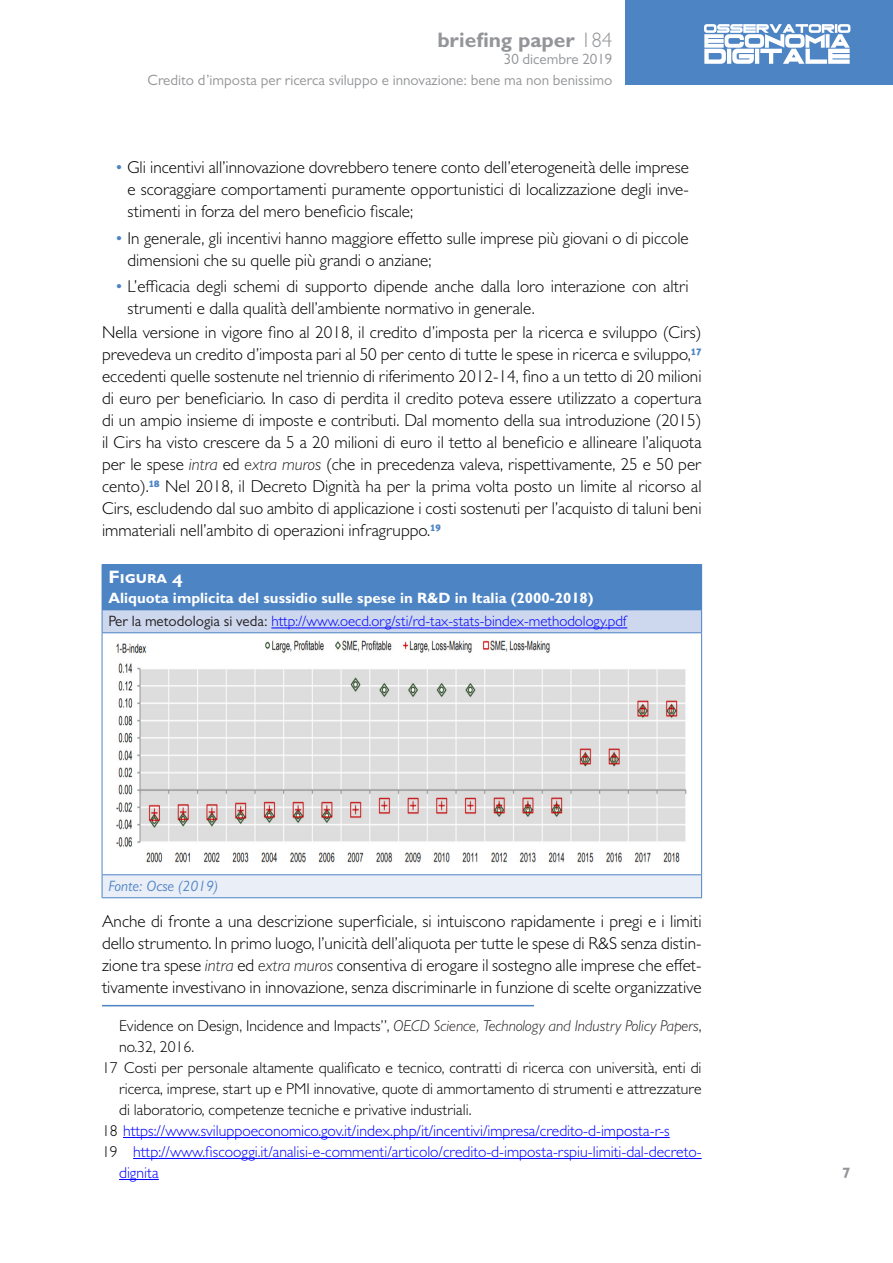
<style>
.page{position:relative;width:893px;height:1263px;background:#fff}
.page>*{position:absolute;margin:0;border:0;box-sizing:border-box;transform-origin:0 0}
.t1{font:700 21px "Gill Sans MT Pro";color:#939598}
.Dida_Number{font:700 18px "Gill Sans MT Pro";color:#fff;scale:1.05 1}
.Body{font:300 17.25px/22px "Gill Sans MT Pro";color:#000;text-align:justify}
.Footnote{font:300 15.75px/21px "Gill Sans MT Pro";color:#000}
.Footnote-2{font:300 15.75px/21px "Gill Sans MT Pro";color:#00f}
.Dida-Body{font:300 15px "Gill Sans MT Pro";color:#00f}
.t2{font:15px/20.5px "Gill Sans MT Pro";color:#939598;text-align:right}
.Dida-Header{font:700 15px "Gill Sans MT Pro";color:#fff}
.Dida-Source{font:italic 15px "Gill Sans MT Pro";color:#4d84c4}
.t3{font:700 15px "Gill Sans MT Pro";color:#939598}
.s1{font-weight:300}
.s2{color:#4d84c4}
.s3{font-style:italic;color:#231f20}
.s4{font-weight:400;color:#231f20}
.s5{color:#000}
</style>
<div class="page">
<div style="left:625px;top:0;width:268px;height:85px;background:#4d84c4"></div>
<svg style="left:704px;top:24px;width:146px;height:40px"></svg>
<div style="left:102px;top:565px;width:600px;height:45px;background:#4d84c4"></div>
<div style="left:102px;top:610px;width:600px;height:23px;background:#cdd7ed"></div>
<div style="left:102px;top:875px;width:600px;height:23px;background:#eaeef7"></div>
<hr style="left:102px;top:632px;width:600px;height:1px;background:#4d84c4">
<hr style="left:102px;top:874px;width:600px;height:1px;background:#4d84c4">
<hr style="left:102px;top:564px;width:600px;height:1px;background:#4d84c4">
<svg style="left:102px;top:610px;width:1px;height:22px"></svg>
<svg style="left:701px;top:610px;width:1px;height:22px"></svg>
<hr style="left:102px;top:633px;width:1px;height:241px;background:#4d84c4">
<hr style="left:701px;top:633px;width:1px;height:241px;background:#4d84c4">
<svg style="left:102px;top:875px;width:1px;height:22px"></svg>
<svg style="left:701px;top:875px;width:1px;height:22px"></svg>
<hr style="left:102px;top:897px;width:600px;height:1px;background:#4d84c4">
<hr style="left:271px;top:627px;width:356px;height:1px;background:#00f">
<img style="left:116px;top:640px;width:571px;height:223px">
<hr style="left:102px;top:1005px;width:432px;height:1px;background:#4d84c4">
<hr style="left:123px;top:1137px;width:547px;height:1px;background:#00f">
<hr style="left:133px;top:1158px;width:569px;height:1px;background:#00f">
<hr style="left:119px;top:1179px;width:40px;height:1px;background:#00f">
<p class="t1" style="left:437px;top:27px;width:176px">briefing paper <span class="s1">184</span></p>
<p class="t2" style="left:148px;top:49px;width:466px">30 dicembre 2019<br>Credito d’imposta per ricerca sviluppo e innovazione: bene ma non benissimo</p>
<p class="Body" style="left:128px;top:156px;width:563px;text-indent:-13px"><span class="s2">•</span> Gli incentivi all’innovazione dovrebbero tenere conto dell’eterogeneità delle imprese e scoraggiare comportamenti puramente opportunistici di localizzazione degli inve&shy;stimenti in forza del mero beneficio fiscale;</p>
<p class="Body" style="left:128px;top:226px;width:563px;text-indent:-13px"><span class="s2">•</span> In generale, gli incentivi hanno maggiore effetto sulle imprese più giovani o di piccole dimensioni che su quelle più grandi o anziane;</p>
<p class="Body" style="left:128px;top:275px;width:563px;text-indent:-13px"><span class="s2">•</span> L’efficacia degli schemi di supporto dipende anche dalla loro interazione con altri strumenti e dalla qualità dell’ambiente normativo in generale.</p>
<p class="Body" style="left:102px;top:321px;width:601px">Nella versione in vigore fino al 2018, il credito d’imposta per la ricerca e sviluppo (Cirs) prevedeva un credito d’imposta pari al 50 per cento di tutte le spese in ricerca e sviluppo,<sup>17 </sup>eccedenti quelle sostenute nel triennio di riferimento 2012-14, fino a un tetto di 20 milioni di euro per beneficiario. In caso di perdita il credito poteva essere utilizzato a copertura di un ampio insieme di imposte e contributi. Dal momento della sua introduzione (2015) il Cirs ha visto crescere da 5 a 20 milioni di euro il tetto al beneficio e allineare l’aliquota per le spese <span class="s3">intra</span> ed <span class="s3">extra muros</span> (che in precedenza valeva, rispettivamente, 25 e 50 per cento).<sup>18</sup> Nel 2018, il Decreto Dignità ha per la prima volta posto un limite al ricorso al Cirs, escludendo dal suo ambito di applicazione i costi sostenuti per l’acquisto di taluni beni immateriali nell’ambito di operazioni infragruppo.<sup>19</sup></p>
<p class="Dida_Number" style="left:108px;top:566px;width:72px">Figura 4</p>
<p class="Dida-Header" style="left:108px;top:589px;width:487px">Aliquota implicita del sussidio sulle spese in R&amp;D in Italia (2000-2018)</p>
<p class="Dida-Body" style="left:108px;top:612px;width:520px"><span class="s4">Per la metodologia si veda:</span> http://www.oecd.org/sti/rd-tax-stats-bindex-methodology.pdf</p>
<p class="Dida-Source" style="left:108px;top:877px;width:111px">Fonte: Ocse (2019)</p>
<p class="Body" style="left:102px;top:910px;width:601px">Anche di fronte a una descrizione superficiale, si intuiscono rapidamente i pregi e i limiti dello strumento. In primo luogo, l’unicità dell’aliquota per tutte le spese di R&amp;S senza distin&shy;zione tra spese <span class="s3">intra</span> ed <span class="s3">extra muros</span> consentiva di erogare il sostegno alle imprese che effet&shy;tivamente investivano in innovazione, senza discriminarle in funzione di scelte organizzative</p>
<p class="Footnote" style="left:119px;top:1015px;width:584px">Evidence on Design, Incidence and Impacts”, <span class="s3">OECD Science, Technology and Industry Policy Papers</span>, no.32, 2016.</p>
<p class="Footnote" style="left:119px;top:1057px;width:584px;text-align:justify;text-indent:-17px">17 Costi per personale altamente qualificato e tecnico, contratti di ricerca con università, enti di ricerca, imprese, start up e PMI innovative, quote di ammortamento di strumenti e attrezzature di laboratorio, competenze tecniche e privative industriali.</p>
<p class="Footnote-2" style="left:102px;top:1120px;width:569px"><span class="s5">18</span> https://www.sviluppoeconomico.gov.it/index.php/it/incentivi/impresa/credito-d-imposta-r-s</p>
<p class="Footnote-2" style="left:119px;top:1141px;width:584px;text-indent:-17px"><span class="s5">19</span> http://www.fiscooggi.it/analisi-e-commenti/articolo/credito-d-imposta-rspiu-limiti-dal-decreto&shy;dignita</p>
<p class="t3" style="left:842px;top:1163px;width:10px">7</p>
</div>
